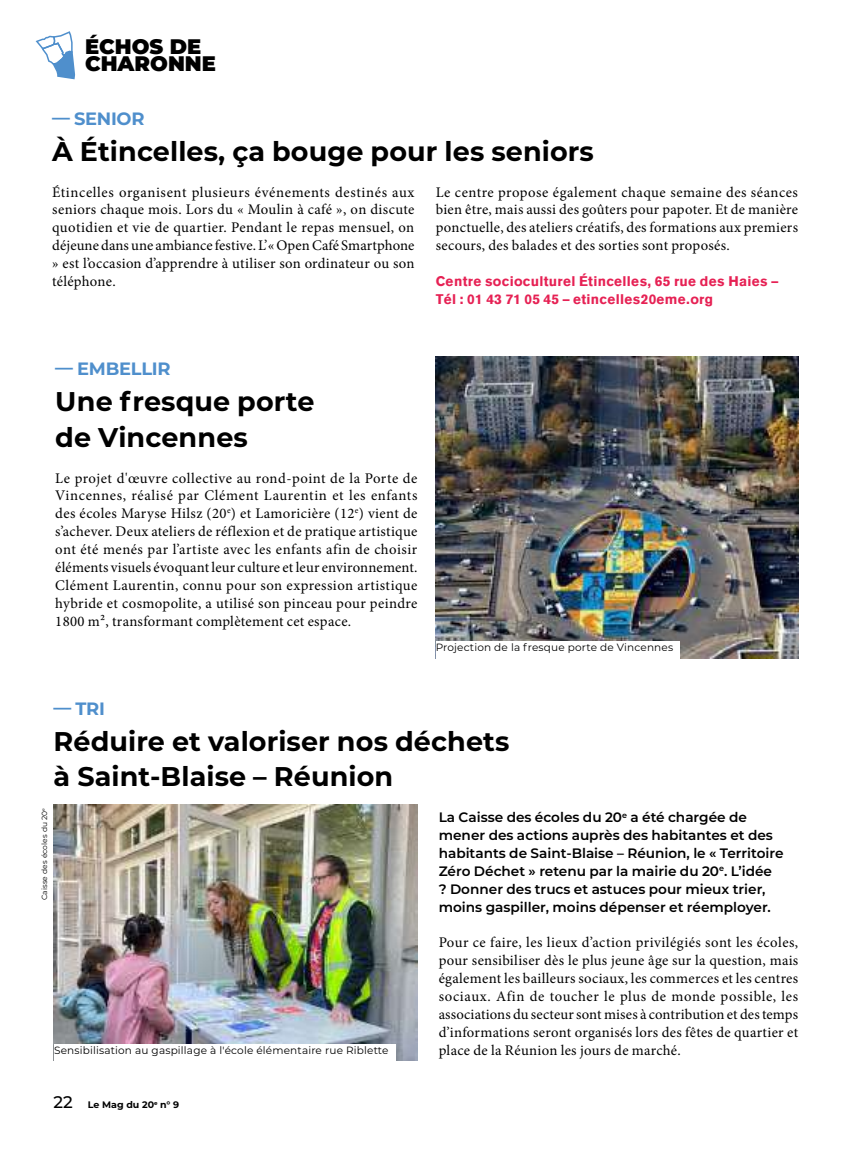
<style>
.page{position:relative;width:851px;height:1149px;background:#fff}
.page>*{position:absolute;margin:0;border:0;box-sizing:border-box;transform-origin:0 0}
.t1{font:700 27px/35.7px "Montserrat";letter-spacing:.005em;color:#000}
.t2{font:900 21px/17.9px "Montserrat";color:#000}
.t3{font:700 17.85px "Montserrat";letter-spacing:-.015em;color:#4f8fcc}
.t4{font:14.7px/17.9px "Minion Pro";letter-spacing:.02em;color:#000;text-align:justify}
.t5{font:600 13.65px/17.9px "Montserrat";color:#000}
.t6{font:900 13.65px/17.9px "Akzidenz Grotesk";letter-spacing:.02em;color:#e62154}
.t7{font:10.5px "Montserrat";letter-spacing:.015em;color:#000}
.t8{font:700 9.45px "Montserrat";color:#000}
.t9{font:7.5px "Montserrat";letter-spacing:.01em;color:#000}
.s1{font-weight:500;font-size:16.8px}
</style>
<div class="page">
<svg style="left:35px;top:31px;width:41px;height:49px"></svg>
<img style="left:435px;top:356px;width:362px;height:302px">
<img style="left:54px;top:804px;width:363px;height:255px">
<div style="left:54px;top:1043px;width:341px;height:17px;background:#fff"></div>
<div style="left:435px;top:641px;width:244px;height:17px;background:#fff"></div>
<h2 class="t2" style="left:85px;top:36px;width:132px">ÉCHOS DE<br>CHARONNE</h2>
<p class="t3" style="left:52px;top:106px;width:94px">— SENIOR</p>
<h1 class="t1" style="left:52px;top:132px;width:543px">À Étincelles, ça bouge pour les seniors</h1>
<p class="t4" style="left:52px;top:183px;width:364px">Étincelles organisent plusieurs événements destinés aux seniors chaque mois. Lors du « Moulin à café », on discute quotidien et vie de quartier. Pendant le repas mensuel, on déjeune dans une ambiance festive. L’« Open Café Smartphone » est l’occasion d’apprendre à utiliser son ordinateur ou son téléphone.</p>
<p class="t4" style="left:435px;top:183px;width:364px">Le centre propose également chaque semaine des séances bien être, mais aussi des goûters pour papoter. Et de manière ponctuelle, des ateliers créatifs, des formations aux premiers secours, des balades et des sorties sont proposés.</p>
<p class="t6" style="left:435px;top:272px;width:344px">Centre socioculturel Étincelles, 65 rue des Haies –<br>Tél : 01 43 71 05 45 – etincelles20eme.org</p>
<p class="t3" style="left:55px;top:356px;width:117px">— EMBELLIR</p>
<h1 class="t1" style="left:55px;top:382px;width:260px">Une fresque porte de Vincennes</h1>
<p class="t4" style="left:55px;top:469px;width:363px">Le projet d'œuvre collective au rond-point de la Porte de Vincennes, réalisé par Clément Laurentin et les enfants des écoles Maryse Hilsz (20<sup>e</sup>) et Lamoricière (12<sup>e</sup>) vient de s’achever. Deux ateliers de réflexion et de pratique artistique ont été menés par l’artiste avec les enfants afin de choisir éléments visuels évoquant leur culture et leur environnement.<br>Clément Laurentin, connu pour son expression artistique hybride et cosmopolite, a utilisé son pinceau pour peindre 1800 m², transformant complètement cet espace.</p>
<p class="t7" style="left:435px;top:640px;width:239px">Projection de la fresque porte de Vincennes</p>
<p class="t3" style="left:54px;top:695px;width:53px">— TRI</p>
<h1 class="t1" style="left:54px;top:721px;width:457px">Réduire et valoriser nos déchets à Saint-Blaise – Réunion</h1>
<p class="t5" style="left:438px;top:807px;width:346px">La Caisse des écoles du 20<sup>e</sup> a été chargée de mener des actions auprès des habitantes et des habitants de Saint-Blaise – Réunion, le « Territoire Zéro Déchet » retenu par la mairie du 20<sup>e</sup>. L’idée<br>? Donner des trucs et astuces pour mieux trier, moins gaspiller, moins dépenser et réemployer.</p>
<p class="t4" style="left:438px;top:933px;width:361px">Pour ce faire, les lieux d’action privilégiés sont les écoles, pour sensibiliser dès le plus jeune âge sur la question, mais également les bailleurs sociaux, les commerces et les centres sociaux. Afin de toucher le plus de monde possible, les associations du secteur sont mises à contribution et des temps d’informations seront organisés lors des fêtes de quartier et</p>
<p class="t7" style="left:54px;top:1042px;width:336px">Sensibilisation au gaspillage à l'école élémentaire rue Riblette</p>
<p class="t4" style="left:438px;top:1040px;width:243px">place de la Réunion les jours de marché.</p>
<p class="t9" style="left:39px;top:899px;width:93px;rotate:-90deg">Caisse des écoles du 20<sup>e</sup></p>
<p class="t8" style="left:54px;top:1097px;width:127px"><span class="s1">22</span> Le Mag du 20<sup>e</sup> n° 9</p>
</div>
